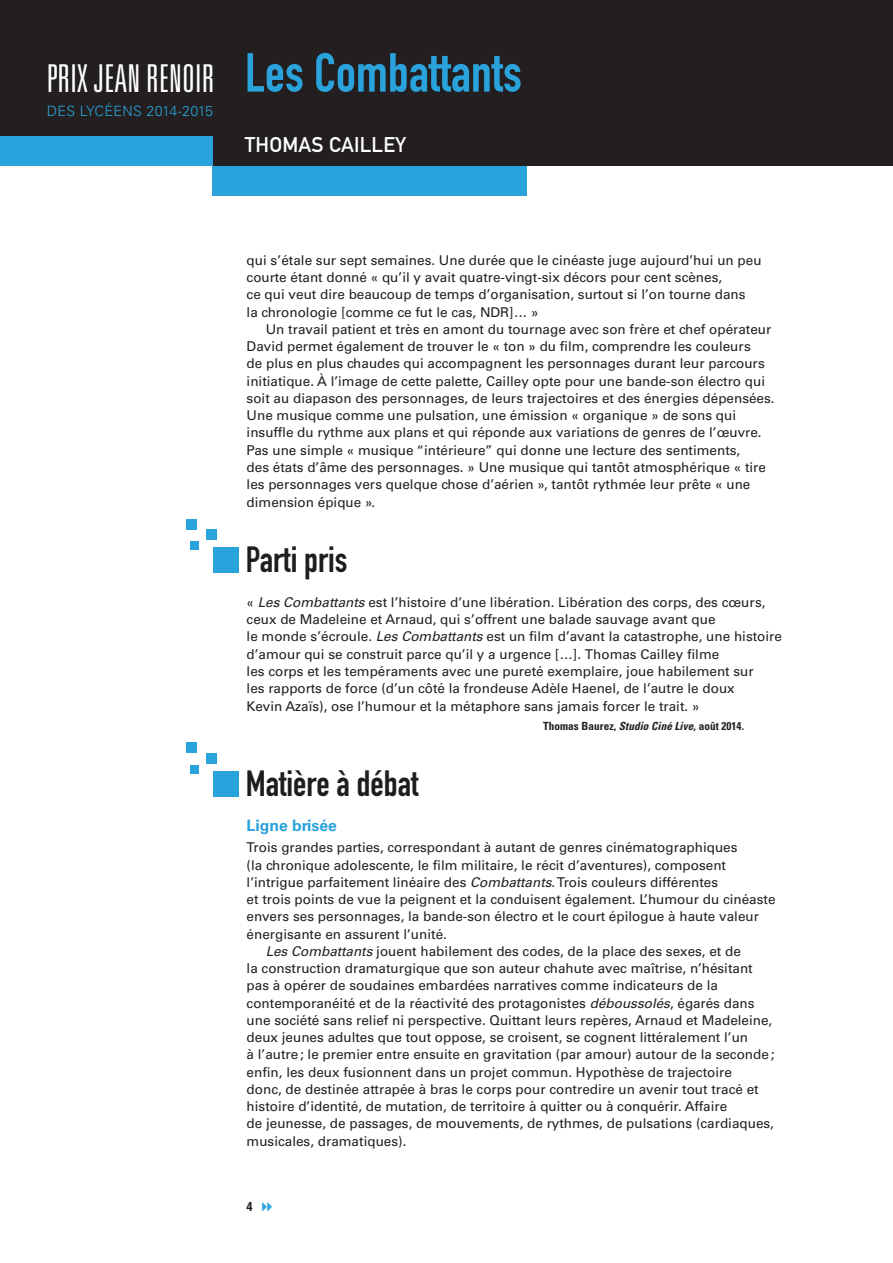
<style>
.page{position:relative;width:893px;height:1263px;background:#fff}
.page>*{position:absolute;margin:0;border:0;box-sizing:border-box;transform-origin:0 0}
.t1{font:54px "DIN Engschrift Std";color:#2aa2db}
.t2{font:300 ultra-condensed 38.4px "Univers LT Std";letter-spacing:.005em;color:#fff}
.t3{font:36px "DIN Engschrift Std";color:#1b1d1f}
.t4{font:21px "DIN Mittelschrift Std";letter-spacing:.01em;color:#fff}
.t5{font:700 15.75px "Univers LT Std";color:#2aa2db}
.t6{font:300 14.25px "Univers LT Std";letter-spacing:.025em;color:#2aa2db}
.t7{font:13.5px/17.2px "Univers LT Std";color:#231f20}
.t8{font:700 condensed 12.75px "Helvetica Neue LT Std";color:#231f20}
.t9{font:700 condensed 11.25px "Univers LT Std";letter-spacing:.005em;color:#231f20}
.s1{font-style:italic}
</style>
<div class="page">
<div style="left:0;top:0;width:893px;height:166px;background:#231f20"></div>
<div style="left:0;top:136px;width:213px;height:30px;background:#2aa2db"></div>
<div style="left:213px;top:166px;width:314px;height:30px;background:#2aa2db"></div>
<div style="left:206px;top:753px;width:11px;height:11px;background:#2aa2db"></div>
<div style="left:186px;top:742px;width:11px;height:11px;background:#2aa2db"></div>
<div style="left:190px;top:765px;width:9px;height:8px;background:#2aa2db"></div>
<div style="left:213px;top:771px;width:26px;height:26px;background:#2aa2db"></div>
<div style="left:206px;top:529px;width:11px;height:11px;background:#2aa2db"></div>
<div style="left:186px;top:519px;width:11px;height:10px;background:#2aa2db"></div>
<div style="left:190px;top:541px;width:9px;height:9px;background:#2aa2db"></div>
<div style="left:213px;top:547px;width:26px;height:26px;background:#2aa2db"></div>
<h2 class="t2" style="left:47px;top:58px;width:169px">PRIX JEAN RENOIR</h2>
<p class="t6" style="left:47px;top:102px;width:168px">DES LYCÉENS 2014-2015</p>
<h1 class="t1" style="left:245px;top:41px;width:278px">Les Combattants</h1>
<h3 class="t4" style="left:245px;top:132px;width:162px">THOMAS CAILLEY</h3>
<p class="t7" style="left:247px;top:252px;width:516px">qui s’étale sur sept semaines. Une durée que le cinéaste juge aujourd’hui un peu courte étant donné « qu’il y avait quatre-vingt-six décors pour cent scènes,<br>ce qui veut dire beaucoup de temps d’organisation, surtout si l’on tourne dans<br>la chronologie [comme ce fut le cas, NDR]… »</p>
<p class="t7" style="left:247px;top:321px;width:529px;text-indent:19px">Un travail patient et très en amont du tournage avec son frère et chef opérateur David permet également de trouver le « ton » du film, comprendre les couleurs<br>de plus en plus chaudes qui accompagnent les personnages durant leur parcours initiatique. À l’image de cette palette, Cailley opte pour une bande-son électro qui soit au diapason des personnages, de leurs trajectoires et des énergies dépensées.<br>Une musique comme une pulsation, une émission « organique » de sons qui insuffle du rythme aux plans et qui réponde aux variations de genres de l’œuvre.<br>Pas une simple « musique “intérieure” qui donne une lecture des sentiments,<br>des états d’âme des personnages. » Une musique qui tantôt atmosphérique « tire les personnages vers quelque chose d’aérien », tantôt rythmée leur prête « une dimension épique ».</p>
<h3 class="t3" style="left:246px;top:539px;width:103px">Parti pris</h3>
<p class="t7" style="left:247px;top:594px;width:537px">« <span class="s1">Les Combattants</span> est l’histoire d’une libération. Libération des corps, des cœurs, ceux de Madeleine et Arnaud, qui s’offrent une balade sauvage avant que<br>le monde s’écroule. <span class="s1">Les Combattants</span> est un film d’avant la catastrophe, une histoire d’amour qui se construit parce qu’il y a urgence […]. Thomas Cailley filme<br>les corps et les tempéraments avec une pureté exemplaire, joue habilement sur<br>les rapports de force (d’un côté la frondeuse Adèle Haenel, de l’autre le doux<br>Kevin Azaïs), ose l’humour et la métaphore sans jamais forcer le trait. »</p>
<p class="t9" style="left:543px;top:719px;width:203px">Thomas Baurez, <span class="s1">Studio Ciné Live</span>, août 2014.</p>
<h3 class="t3" style="left:246px;top:763px;width:174px">Matière à débat</h3>
<p class="t5" style="left:247px;top:816px;width:92px">Ligne brisée</p>
<p class="t7" style="left:247px;top:839px;width:492px">Trois grandes parties, correspondant à autant de genres cinématographiques</p>
<p class="t7" style="left:247px;top:856px;width:481px">(la chronique adolescente, le film militaire, le récit d’aventures), composent</p>
<p class="t7" style="left:247px;top:873px;width:473px">l’intrigue parfaitement linéaire des <span class="s1">Combattants</span>. Trois couleurs différentes</p>
<p class="t7" style="left:247px;top:891px;width:530px">et trois points de vue la peignent et la conduisent également. L’humour du cinéaste</p>
<p class="t7" style="left:247px;top:908px;width:514px">envers ses personnages, la bande-son électro et le court épilogue à haute valeur</p>
<p class="t7" style="left:247px;top:925px;width:202px">énergisante en assurent l’unité.</p>
<p class="t7" style="left:266px;top:942px;width:477px"><span class="s1">Les Combattants</span> jouent habilement des codes, de la place des sexes, et de</p>
<p class="t7" style="left:247px;top:960px;width:508px">la construction dramaturgique que son auteur chahute avec maîtrise, n’hésitant</p>
<p class="t7" style="left:247px;top:977px;width:473px">pas à opérer de soudaines embardées narratives comme indicateurs de la</p>
<p class="t7" style="left:247px;top:994px;width:509px">contemporanéité et de la réactivité des protagonistes <span class="s1">déboussolés</span>, égarés dans</p>
<p class="t7" style="left:247px;top:1011px;width:527px">une société sans relief ni perspective. Quittant leurs repères, Arnaud et Madeleine,</p>
<p class="t7" style="left:247px;top:1029px;width:503px">deux jeunes adultes que tout oppose, se croisent, se cognent littéralement l’un</p>
<p class="t7" style="left:247px;top:1046px;width:529px">à l’autre; le premier entre ensuite en gravitation (par amour) autour de la seconde;</p>
<p class="t7" style="left:247px;top:1063px;width:487px">enfin, les deux fusionnent dans un projet commun. Hypothèse de trajectoire</p>
<p class="t7" style="left:247px;top:1080px;width:514px">donc, de destinée attrapée à bras le corps pour contredire un avenir tout tracé et</p>
<p class="t7" style="left:247px;top:1098px;width:482px">histoire d’identité, de mutation, de territoire à quitter ou à conquérir. Affaire</p>
<p class="t7" style="left:247px;top:1115px;width:529px">de jeunesse, de passages, de mouvements, de rythmes, de pulsations (cardiaques,</p>
<p class="t7" style="left:247px;top:1132px;width:161px">musicales, dramatiques).</p>
<p class="t8" style="left:247px;top:1199px;width:8px">4</p>
</div>
